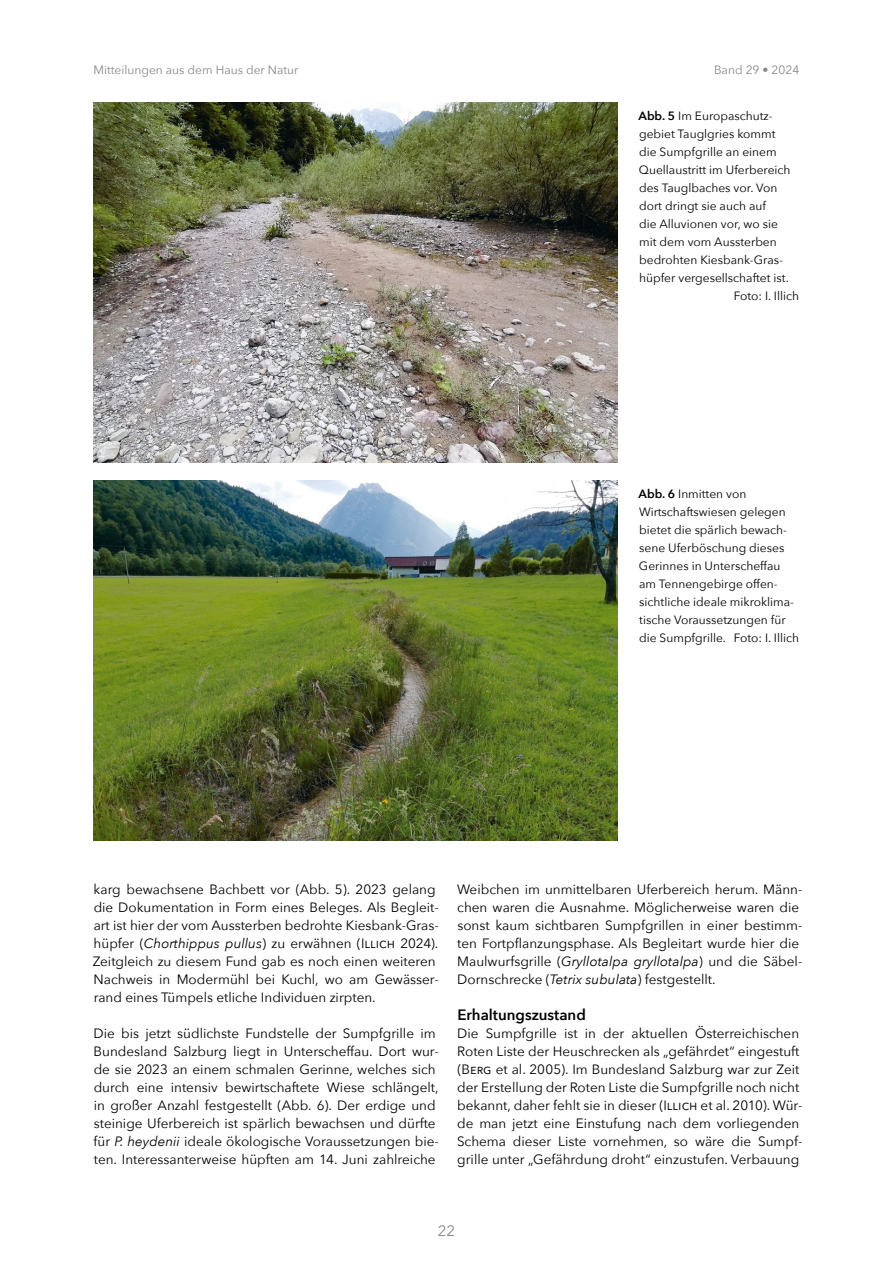
<style>
.page{position:relative;width:893px;height:1263px;background:#fff}
.page>*{position:absolute;margin:0;border:0;box-sizing:border-box;transform-origin:0 0}
.t1{font:600 15px "Avenir Next";color:#000}
.t2{font:15px "Avenir Next";color:#878787}
.t3{font:13.5px/18px "Avenir Next";color:#000}
.t4{font:12px/18px "Avenir Next";color:#000}
.t5{font:12px "Avenir Next";color:#878787}
.s1{font-weight:600}
.s2{font-style:italic}
</style>
<div class="page">
<img style="left:94px;top:102px;width:524px;height:360px">
<img style="left:94px;top:480px;width:524px;height:360px">
<p class="t5" style="left:94px;top:60px;width:206px">Mitteilungen aus dem Haus der Natur</p>
<p class="t5" style="left:714px;top:60px;width:87px">Band 29 • 2024</p>
<p class="t4" style="left:639px;top:106px;width:136px"><span class="s1">Abb. 5</span> Im Europaschutz-</p>
<p class="t4" style="left:639px;top:124px;width:138px">gebiet Tauglgries kommt</p>
<p class="t4" style="left:639px;top:142px;width:139px">die Sumpfgrille an einem</p>
<p class="t4" style="left:639px;top:160px;width:153px">Quellaustritt im Uferbereich</p>
<p class="t4" style="left:639px;top:178px;width:140px">des Tauglbaches vor. Von</p>
<p class="t4" style="left:639px;top:196px;width:128px">dort dringt sie auch auf</p>
<p class="t4" style="left:639px;top:214px;width:140px">die Alluvionen vor, wo sie</p>
<p class="t4" style="left:639px;top:232px;width:139px">mit dem vom Aussterben</p>
<p class="t4" style="left:639px;top:250px;width:145px">bedrohten Kiesbank-Gras-</p>
<p class="t4" style="left:639px;top:268px;width:151px">hüpfer vergesellschaftet ist.</p>
<p class="t4" style="left:734px;top:286px;width:67px">Foto: I. Illich</p>
<p class="t4" style="left:639px;top:484px;width:162px"><span class="s1">Abb. 6</span> Inmitten von<br>Wirtschaftswiesen gelegen bietet die spärlich bewach&shy;sene Uferböschung dieses<br>Gerinnes in Unterscheffau am Tennengebirge offen&shy;sichtliche ideale mikroklima&shy;tische Voraussetzungen für die Sumpfgrille. Foto: I. Illich</p>
<p class="t3" style="left:93px;top:880px;width:348px">karg bewachsene Bachbett vor (Abb. 5). 2023 gelang die Dokumentation in Form eines Beleges. Als Begleit&shy;art ist hier der vom Aussterben bedrohte Kiesbank-Gras&shy;hüpfer (<span class="s2">Chorthippus pullus</span>) zu erwähnen (Illich 2024).<br>Zeitgleich zu diesem Fund gab es noch einen weiteren Nachweis in Modermühl bei Kuchl, wo am Gewässer&shy;rand eines Tümpels etliche Individuen zirpten.</p>
<p class="t3" style="left:94px;top:1024px;width:347px">Die bis jetzt südlichste Fundstelle der Sumpfgrille im Bundesland Salzburg liegt in Unterscheffau. Dort wur&shy;de sie 2023 an einem schmalen Gerinne, welches sich durch eine intensiv bewirtschaftete Wiese schlängelt, in großer Anzahl festgestellt (Abb. 6). Der erdige und steinige Uferbereich ist spärlich bewachsen und dürfte für <span class="s2">P. heydenii</span> ideale ökologische Voraussetzungen bie&shy;ten. Interessanterweise hüpften am 14. Juni zahlreiche</p>
<p class="t3" style="left:457px;top:880px;width:347px">Weibchen im unmittelbaren Uferbereich herum. Männ&shy;chen waren die Ausnahme. Möglicherweise waren die sonst kaum sichtbaren Sumpfgrillen in einer bestimm&shy;ten Fortpflanzungsphase. Als Begleitart wurde hier die Maulwurfsgrille (<span class="s2">Gryllotalpa gryllotalpa</span>) und die Säbel-Dornschrecke (<span class="s2">Tetrix subulata</span>) festgestellt.</p>
<p class="t1" style="left:457px;top:1002px;width:130px">Erhaltungszustand</p>
<p class="t3" style="left:457px;top:1024px;width:347px">Die Sumpfgrille ist in der aktuellen Österreichischen Roten Liste der Heuschrecken als „gefährdet“ eingestuft (Berg et al. 2005). Im Bundesland Salzburg war zur Zeit der Erstellung der Roten Liste die Sumpfgrille noch nicht bekannt, daher fehlt sie in dieser (Illich et al. 2010). Wür&shy;de man jetzt eine Einstufung nach dem vorliegenden Schema dieser Liste vornehmen, so wäre die Sumpf&shy;grille unter „Gefährdung droht“ einzustufen. Verbauung</p>
<p class="t2" style="left:438px;top:1218px;width:19px">22</p>
</div>
